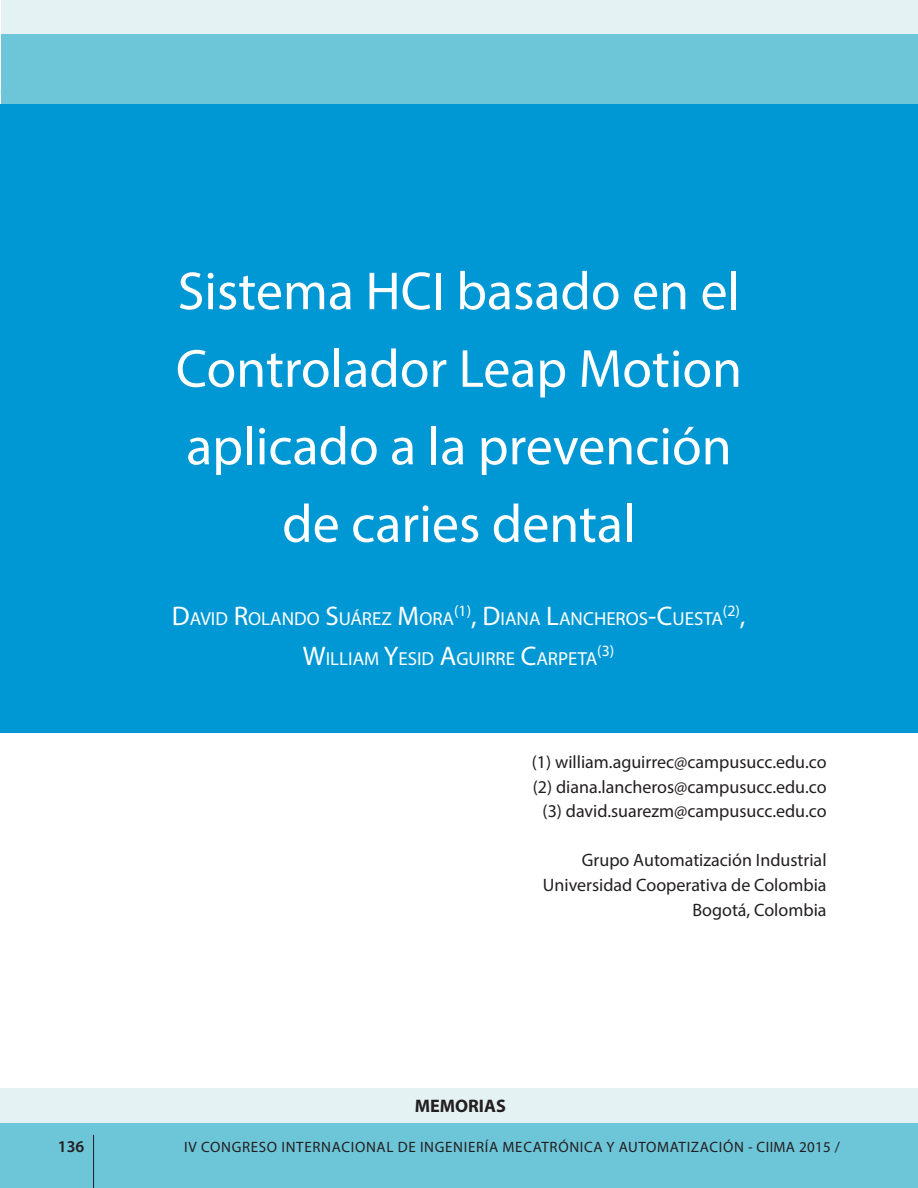
<style>
.page{position:relative;width:918px;height:1188px;background:#fff}
.page>*{position:absolute;margin:0;border:0;box-sizing:border-box;transform-origin:0 0}
.t1{font:54px/77.6px "Myriad Pro";color:#fff;text-align:center}
.t2{font:18.9px "Myriad Pro";color:#fff}
.t3{font:700 18.15px "Myriad Pro";color:#231f20}
.t4{font:18px/24.6px "Myriad Pro";color:#231f20;text-align:center}
.t5{font:600 16.5px "Myriad Pro";color:#231f20}
.t6{font:15.75px "Myriad Pro";color:#fff}
.t7{font:15px "Myriad Pro";letter-spacing:.045em;color:#231f20}
.s1{font-size:27px}
</style>
<div class="page">
<div style="left:1px;top:1095px;width:917px;height:93px;background:#6dc5d8"></div>
<hr style="left:93px;top:1135px;width:1px;height:53px;background:#231f20">
<div style="left:0;top:1088px;width:918px;height:35px;background:#e5f2f3"></div>
<div style="left:1px;top:104px;width:917px;height:629px;background:#0098d4"></div>
<div style="left:1px;top:0;width:917px;height:35px;background:#e5f2f3"></div>
<div style="left:1px;top:35px;width:917px;height:69px;background:#6dc5d8"></div>
<h1 class="t1" style="left:176px;top:251px;width:568px">Sistema HCI basado en el<br>Controlador Leap Motion aplicado a la prevención de caries dental</h1>
<p class="t2" style="left:172px;top:607px;width:553px"><span class="s1">D</span>AVID <span class="s1">R</span>OLANDO <span class="s1">S</span>UÁREZ <span class="s1">M</span>ORA<sup>(1)</sup><span class="s1">, D</span>IANA <span class="s1">L</span>ANCHEROS<span class="s1">-C</span>UESTA</p>
<p class="t6" style="left:723px;top:601px;width:24px">(2)<span class="s1">,</span></p>
<p class="t2" style="left:303px;top:647px;width:296px"><span class="s1">W</span>ILLIAM <span class="s1">Y</span>ESID <span class="s1">A</span>GUIRRE <span class="s1">C</span>ARPETA</p>
<p class="t6" style="left:597px;top:641px;width:19px">(3)</p>
<p class="t4" style="left:532px;top:749px;width:296px">(1) william.aguirrec@campusucc.edu.co (2) diana.lancheros@campusucc.edu.co (3) david.suarezm@campusucc.edu.co</p>
<p class="t4" style="left:543px;top:848px;width:285px;text-align:right">Grupo Automatización Industrial<br>Universidad Cooperativa de Colombia<br>Bogotá, Colombia</p>
<p class="t3" style="left:415px;top:1094px;width:93px">MEMORIAS</p>
<p class="t5" style="left:58px;top:1136px;width:28px">136</p>
<p class="t7" style="left:184px;top:1138px;width:657px">IV CONGRESO INTERNACIONAL DE INGENIERÍA MECATRÓNICA Y AUTOMATIZACIÓN - CIIMA 2015 /</p>
</div>
